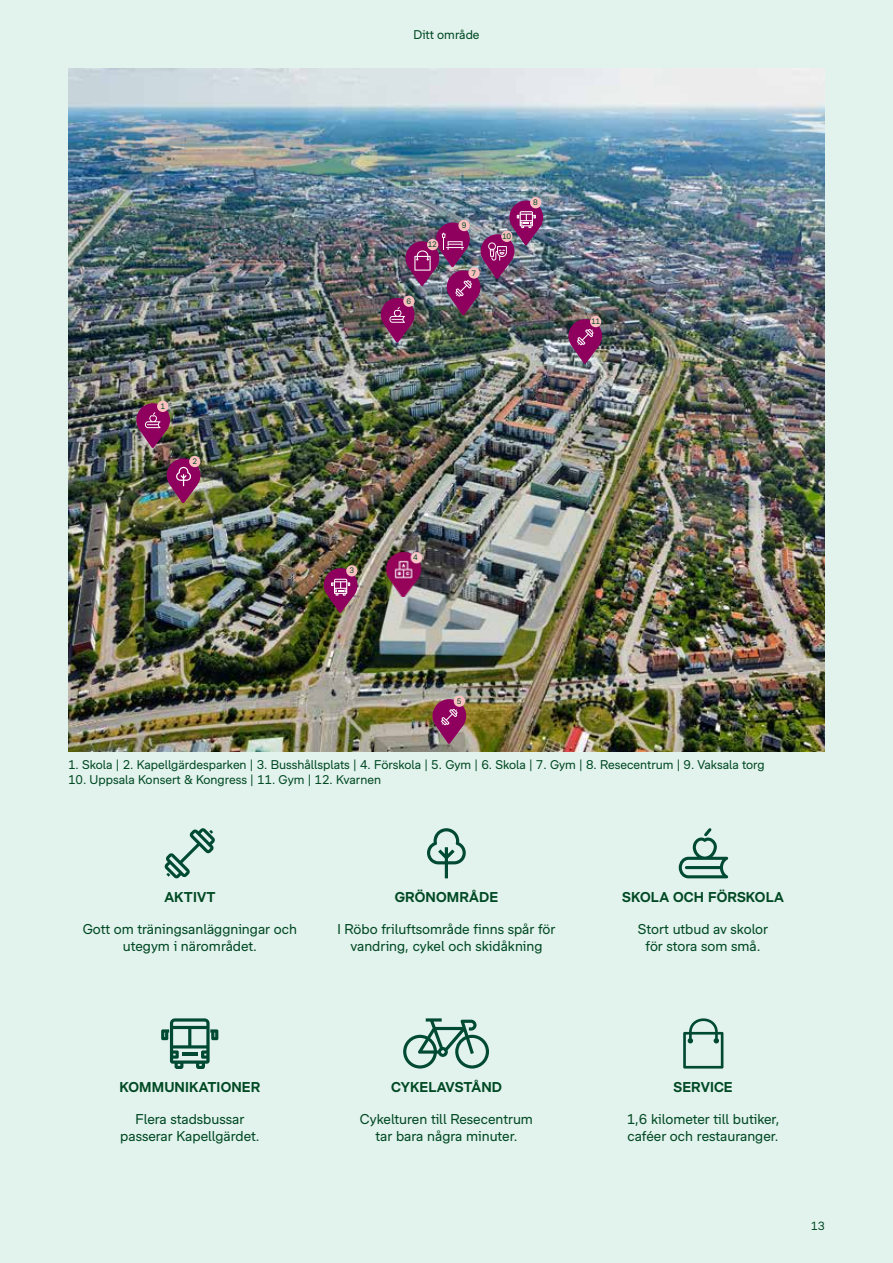
<style>
.page{position:relative;width:893px;height:1263px;background:#e2f2ec}
.page>*{position:absolute;margin:0;border:0;box-sizing:border-box;transform-origin:0 0}
.t1{font:13.5px/16.2px "Bonava Sans";color:#004924;text-align:center}
.t2{font:700 13.5px "Bonava Sans";letter-spacing:.01em;color:#004924}
.t3{font:12px "Bonava Sans";color:#004924}
.t4{font:11.25px "Bonava Sans";color:#004924}
.t5{font:7.5px "Bonava Sans";color:#004924}
</style>
<div class="page">
<img style="left:68px;top:68px;width:757px;height:684px">
<svg style="left:161px;top:1018px;width:57px;height:50px"></svg>
<hr style="left:182px;top:1053px;width:16px;height:3px;background:#004a33">
<svg style="left:165px;top:828px;width:50px;height:50px"></svg>
<svg style="left:403px;top:1018px;width:86px;height:50px"></svg>
<svg style="left:427px;top:828px;width:39px;height:50px"></svg>
<svg style="left:683px;top:1018px;width:40px;height:50px"></svg>
<svg style="left:679px;top:828px;width:49px;height:50px"></svg>
<svg style="left:324px;top:568px;width:33px;height:45px"></svg>
<svg style="left:568px;top:319px;width:34px;height:45px"></svg>
<svg style="left:432px;top:699px;width:34px;height:45px"></svg>
<svg style="left:136px;top:403px;width:34px;height:45px"></svg>
<svg style="left:167px;top:458px;width:33px;height:45px"></svg>
<img style="left:385px;top:552px;width:38px;height:45px">
<div style="left:157px;top:401px;width:11px;height:11px;background:#fac0bf;border-radius:50%"></div>
<div style="left:189px;top:456px;width:11px;height:11px;background:#fac0bf;border-radius:50%"></div>
<div style="left:346px;top:565px;width:11px;height:11px;background:#fac0bf;border-radius:50%"></div>
<div style="left:454px;top:695px;width:11px;height:12px;background:#fac0bf;border-radius:50%"></div>
<div style="left:530px;top:197px;width:11px;height:11px;background:#fac0bf;border-radius:50%"></div>
<div style="left:590px;top:316px;width:11px;height:11px;background:#fac0bf;border-radius:50%"></div>
<img style="left:381px;top:201px;width:162px;height:142px">
<div style="left:427px;top:239px;width:11px;height:11px;background:#fac0bf;border-radius:50%"></div>
<p class="t3" style="left:413px;top:27px;width:68px">Ditt område</p>
<p class="t5" style="left:161px;top:402px;width:6px">1</p>
<p class="t5" style="left:192px;top:457px;width:6px">2</p>
<p class="t5" style="left:428px;top:240px;width:10px">12</p>
<p class="t5" style="left:406px;top:297px;width:6px">6</p>
<p class="t5" style="left:462px;top:221px;width:6px">9</p>
<p class="t5" style="left:471px;top:269px;width:6px">7</p>
<p class="t5" style="left:502px;top:232px;width:10px">10</p>
<p class="t5" style="left:533px;top:198px;width:6px">8</p>
<p class="t5" style="left:591px;top:317px;width:10px">11</p>
<p class="t5" style="left:349px;top:566px;width:6px">3</p>
<p class="t5" style="left:413px;top:553px;width:6px">4</p>
<p class="t5" style="left:457px;top:697px;width:6px">5</p>
<p class="t3" style="left:68px;top:758px;width:698px">1. Skola | 2. Kapellgärdesparken | 3. Busshållsplats | 4. Förskola | 5. Gym | 6. Skola | 7. Gym | 8. Resecentrum | 9. Vaksala torg</p>
<p class="t3" style="left:68px;top:772px;width:315px">10. Uppsala Konsert &amp; Kongress | 11. Gym | 12. Kvarnen</p>
<p class="t2" style="left:164px;top:889px;width:53px">AKTIVT</p>
<p class="t1" style="left:83px;top:921px;width:216px">Gott om träningsanläggningar och utegym i närområdet.</p>
<p class="t2" style="left:395px;top:889px;width:105px">GRÖNOMRÅDE</p>
<p class="t1" style="left:337px;top:921px;width:220px">I Röbo friluftsområde finns spår för vandring, cykel och skidåkning</p>
<p class="t2" style="left:622px;top:889px;width:163px">SKOLA OCH FÖRSKOLA</p>
<p class="t1" style="left:638px;top:921px;width:132px">Stort utbud av skolor för stora som små.</p>
<p class="t2" style="left:120px;top:1079px;width:142px">KOMMUNIKATIONER</p>
<p class="t1" style="left:120px;top:1111px;width:141px">Flera stadsbussar passerar Kapellgärdet.</p>
<p class="t2" style="left:391px;top:1079px;width:112px">CYKELAVSTÅND</p>
<p class="t1" style="left:360px;top:1111px;width:175px">Cykelturen till Resecentrum tar bara några minuter.</p>
<p class="t2" style="left:673px;top:1079px;width:61px">SERVICE</p>
<p class="t1" style="left:627px;top:1111px;width:154px;text-align:left">1,6 kilometer till butiker, caféer och restauranger.</p>
<p class="t4" style="left:811px;top:1219px;width:16px">13</p>
</div>
